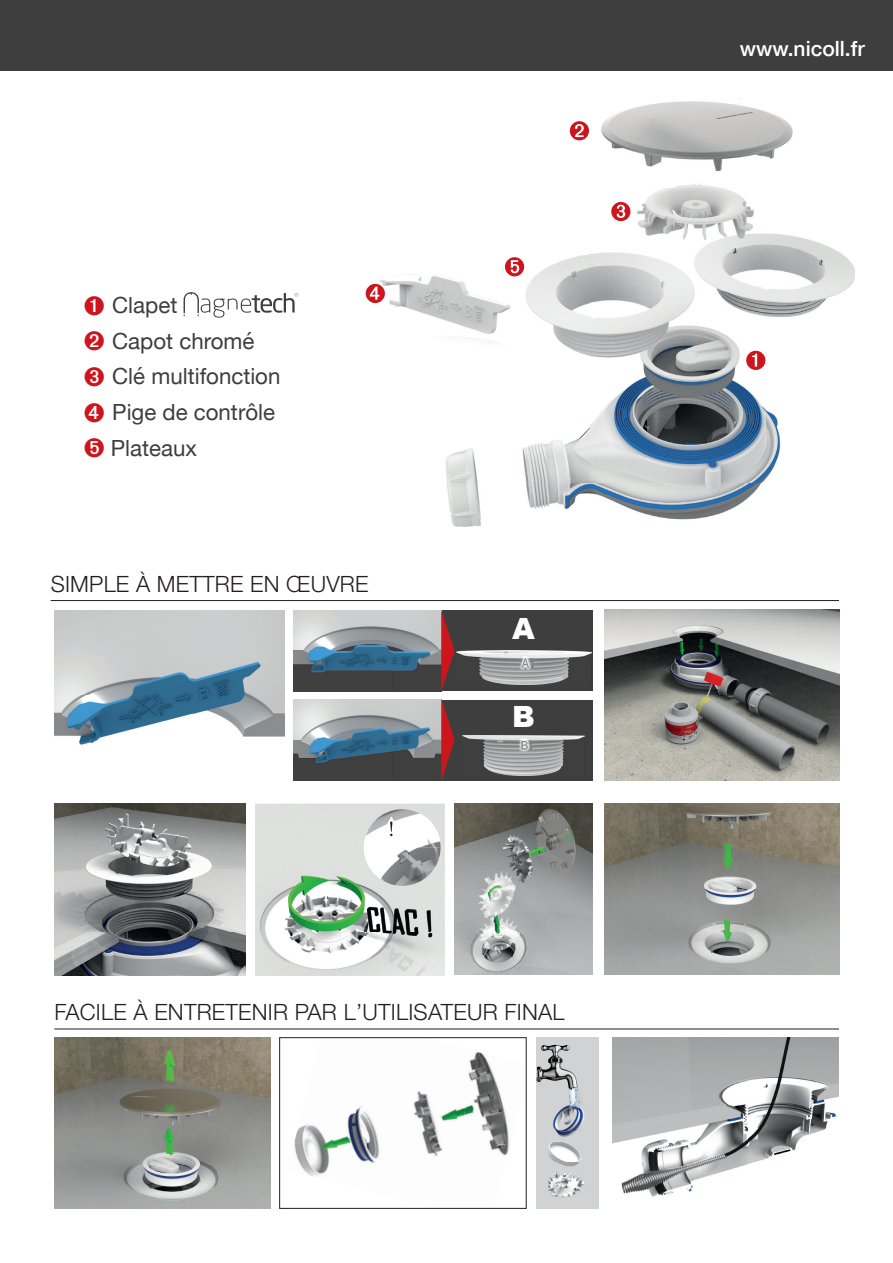
<style>
.page{position:relative;width:893px;height:1263px;background:#fff}
.page>*{position:absolute;margin:0;border:0;box-sizing:border-box;transform-origin:0 0}
.t1{font:900 29.25px "Arial";color:#fff}
.t2{font:300 22.5px "Helvetica Neue CE";letter-spacing:.01em;color:#231f20}
.t3{font:22.2px/35.5px "Helvetica Neue";color:#3e3e3f}
.t4{font:500 21px "Helvetica Neue";color:#fff}
</style>
<div class="page">
<div style="left:0;top:0;width:893px;height:70px;background:#3e3e3f"></div>
<div style="left:536px;top:1037px;width:63px;height:172px;background:#d1d2d4"></div>
<img style="left:553px;top:1105px;width:32px;height:26px">
<img style="left:548px;top:1141px;width:33px;height:22px">
<img style="left:556px;top:1131px;width:20px;height:6px">
<hr style="left:51px;top:600px;width:788px;height:1px;background:#231f20">
<hr style="left:54px;top:1028px;width:785px;height:1px;background:#231f20">
<img style="left:380px;top:101px;width:475px;height:426px">
<svg style="left:184px;top:292px;width:114px;height:26px"></svg>
<img style="left:54px;top:610px;width:230px;height:135px">
<img style="left:604px;top:610px;width:235px;height:171px">
<img style="left:604px;top:804px;width:235px;height:171px">
<img style="left:455px;top:804px;width:138px;height:171px">
<img style="left:54px;top:804px;width:191px;height:171px">
<img style="left:255px;top:804px;width:190px;height:171px">
<img style="left:364px;top:809px;width:77px;height:77px">
<svg style="left:379px;top:816px;width:25px;height:22px"></svg>
<img style="left:54px;top:1037px;width:216px;height:171px">
<img style="left:539px;top:1069px;width:41px;height:29px">
<img style="left:569px;top:1098px;width:16px;height:11px">
<img style="left:541px;top:1045px;width:15px;height:23px">
<img style="left:548px;top:1174px;width:36px;height:24px">
<img style="left:554px;top:1163px;width:24px;height:11px">
<img style="left:613px;top:1037px;width:226px;height:160px">
<img style="left:460px;top:1052px;width:50px;height:104px">
<img style="left:294px;top:1091px;width:166px;height:86px">
<div style="left:279px;top:1037px;width:248px;height:172px;border:1px solid #231f20"></div>
<div style="left:441px;top:699px;width:152px;height:81px;background:#3e3e3f"></div>
<div style="left:440px;top:610px;width:153px;height:81px;background:#3e3e3f"></div>
<img style="left:293px;top:610px;width:148px;height:81px">
<img style="left:293px;top:699px;width:148px;height:81px">
<img style="left:456px;top:650px;width:135px;height:34px">
<img style="left:463px;top:736px;width:121px;height:39px">
<svg style="left:441px;top:610px;width:14px;height:81px"></svg>
<svg style="left:441px;top:698px;width:14px;height:83px"></svg>
<svg style="left:505px;top:257px;width:19px;height:19px"></svg>
<svg style="left:611px;top:202px;width:19px;height:19px"></svg>
<svg style="left:366px;top:284px;width:19px;height:19px"></svg>
<svg style="left:570px;top:121px;width:19px;height:19px"></svg>
<svg style="left:746px;top:351px;width:19px;height:19px"></svg>
<p class="t3" style="left:111px;top:289px;width:171px">Clapet<br>Capot chromé<br>Clé multifonction<br>Pige de contrôle<br>Plateaux</p>
<p class="t2" style="left:51px;top:570px;width:319px">SIMPLE À METTRE EN ŒUVRE</p>
<h1 class="t1" style="left:512px;top:607px;width:24px">A</h1>
<h1 class="t1" style="left:512px;top:695px;width:24px">B</h1>
<p class="t2" style="left:54px;top:998px;width:512px">FACILE À ENTRETENIR PAR L’UTILISATEUR FINAL</p>
<p class="t4" style="left:740px;top:36px;width:126px">www.nicoll.fr</p>
</div>
